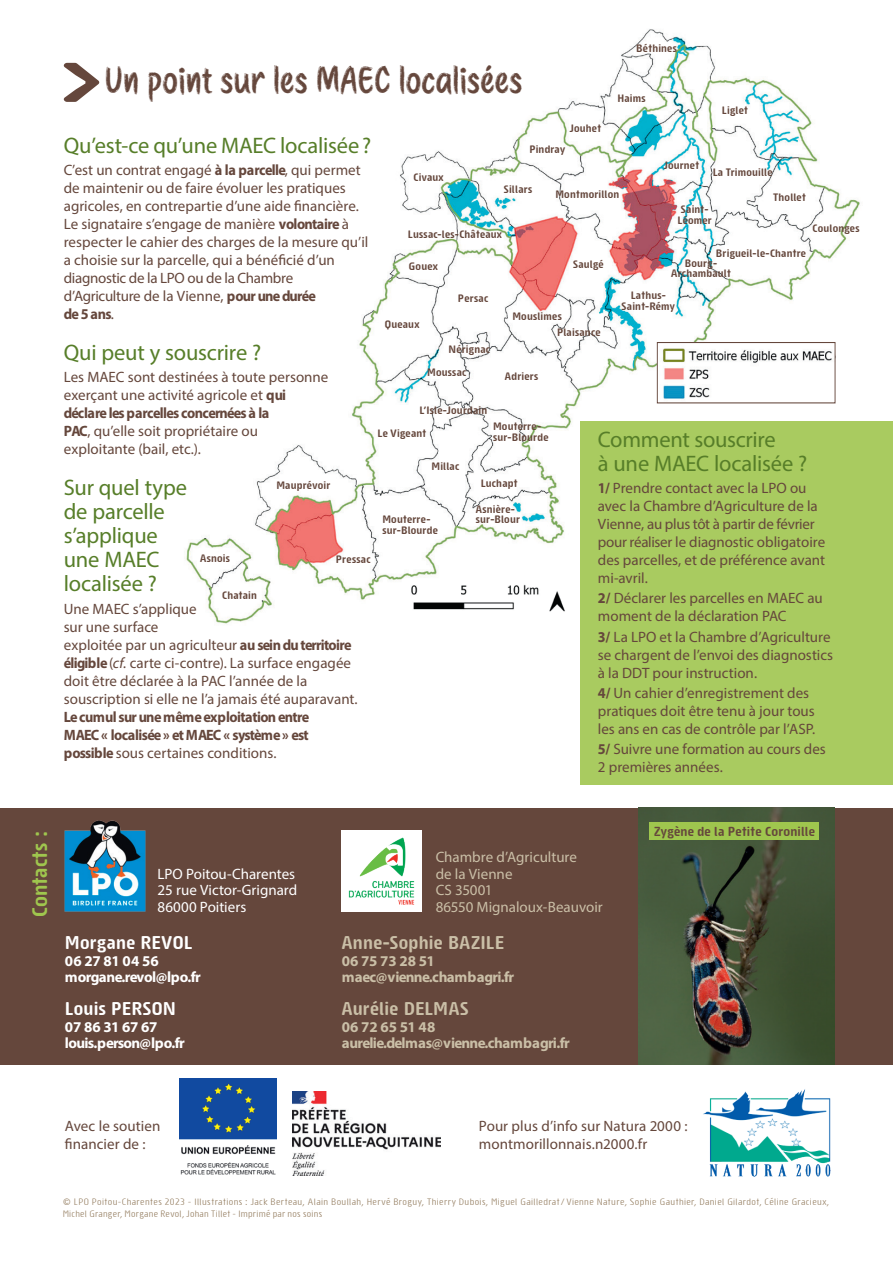
<style>
.page{position:relative;width:893px;height:1263px;background:#fff}
.page>*{position:absolute;margin:0;border:0;box-sizing:border-box;transform-origin:0 0}
.t1{font:700 84px "Sys TT";color:#65473c;scale:1.25 1}
.t2{font:36px "Etchas";letter-spacing:.015em;color:#65473c}
.t3{font:22.5px/24px "Myriad Pro";letter-spacing:-.01em;color:#577e29}
.t4{font:700 20.55px "Sys TT";color:#9fc64e}
.t5{font:700 18px "Sys TT";letter-spacing:.015em;color:#cabfa7}
.t6{font:700 18px "Sys TT";letter-spacing:.02em;color:#fff}
.t7{font:15px/18px "Myriad Pro";color:#65473c}
.t8{font:700 15px/18px "Myriad Pro";letter-spacing:-.05em;color:#65473c;text-align:justify;scale:.95 1}
.t9{font:700 15px/16.5px "Myriad Pro";letter-spacing:-.04em;color:#cabfa7}
.t10{font:15px/16.5px "Myriad Pro";color:#cabfa7}
.t11{font:700 15px/16.5px "Myriad Pro";letter-spacing:-.04em;color:#fff}
.t12{font:15px/16.5px "Myriad Pro";color:#fff}
.t13{font:700 12.75px "Sys TT";letter-spacing:.02em;color:#65473c}
.t14{font:700 10.5px/10.5px "Sys TT";letter-spacing:.02em;color:#65473c}
.t15{font:9px/12px "Sys TT";letter-spacing:.04em;color:#8b7252}
.s1{font-weight:700}
.s2{font-style:italic}
.s3{font-weight:400}
</style>
<div class="page">
<div style="left:0;top:808px;width:893px;height:257px;background:#65473c"></div>
<img style="left:293px;top:1091px;width:148px;height:84px">
<img style="left:179px;top:1078px;width:97px;height:97px">
<img style="left:703px;top:1089px;width:128px;height:88px">
<img style="left:186px;top:29px;width:674px;height:595px">
<div style="left:580px;top:421px;width:313px;height:364px;background:#a9cb60"></div>
<img style="left:403px;top:579px;width:141px;height:38px">
<img style="left:544px;top:585px;width:23px;height:29px">
<img style="left:659px;top:344px;width:174px;height:57px">
<div style="left:657px;top:342px;width:178px;height:61px;border:1px solid #65473c"></div>
<img style="left:64px;top:820px;width:82px;height:92px">
<img style="left:342px;top:830px;width:80px;height:82px">
<img style="left:638px;top:808px;width:196px;height:257px">
<div style="left:650px;top:822px;width:169px;height:18px;background:#9fc64e"></div>
<h1 class="t1" style="left:54px;top:22px;width:46px">&gt;</h1>
<h2 class="t2" style="left:105px;top:57px;width:419px">Un point sur les MAEC localisées</h2>
<p class="t14" style="left:570px;top:122px;width:33px">Jouhet</p>
<p class="t14" style="left:636px;top:43px;width:42px">Béthines</p>
<p class="t14" style="left:617px;top:93px;width:30px">Haims</p>
<p class="t14" style="left:722px;top:105px;width:27px">Liglet</p>
<h3 class="t3" style="left:64px;top:133px;width:309px">Qu’est-ce qu’une MAEC localisée ?</h3>
<p class="t7" style="left:64px;top:161px;width:306px">C’est un contrat engagé <span class="s1">à la parcelle</span>, qui permet de maintenir ou de faire évoluer les pratiques agricoles, en contrepartie d’une aide financière.<br>Le signataire s’engage de manière <span class="s1">volontaire</span> à respecter le cahier des charges de la mesure qu’il a choisie sur la parcelle, qui a bénéficié d’un diagnostic de la LPO ou de la Chambre d’Agriculture de la Vienne, <span class="s1">pour une durée de5ans</span>.</p>
<h3 class="t3" style="left:64px;top:340px;width:199px">Qui peut y souscrire ?</h3>
<p class="t7" style="left:64px;top:368px;width:266px">Les MAEC sont destinées à toute personne exerçant une activité agricole et <span class="s1">qui déclare les parcelles concernées à la<br>PAC</span>, qu’elle soit propriétaire ou exploitante (bail, etc.).</p>
<h3 class="t3" style="left:64px;top:475px;width:125px">Sur quel type de parcelle s’applique une MAEC localisée ?</h3>
<p class="t7" style="left:64px;top:599px;width:295px">Une MAEC s’applique<br>sur une surface<br>exploitée par un agriculteur <span class="s1">au sein du territoire éligible</span> (<span class="s2">cf.</span> carte ci-contre). La surface engagée doit être déclarée à la PAC l’année de la souscription si elle ne l’a jamais été auparavant.</p>
<p class="t8" style="left:64px;top:707px;width:260px">Le cumul sur une même exploitation entre MAEC « localisée » et MAEC « système » est possible <span class="s3">sous certaines conditions.</span></p>
<p class="t14" style="left:529px;top:143px;width:37px">Pindray</p>
<p class="t14" style="left:504px;top:183px;width:30px">Sillars</p>
<p class="t14" style="left:664px;top:160px;width:37px">Journet</p>
<p class="t14" style="left:713px;top:167px;width:61px">La Trimouille</p>
<p class="t14" style="left:414px;top:171px;width:32px">Civaux</p>
<p class="t14" style="left:555px;top:189px;width:65px">Montmorillon</p>
<p class="t14" style="left:773px;top:191px;width:34px">Thollet</p>
<p class="t14" style="left:677px;top:204px;width:36px;text-align:center">Saint-<br>Léomer</p>
<p class="t14" style="left:813px;top:223px;width:48px">Coulonges</p>
<p class="t14" style="left:408px;top:229px;width:96px">Lussac-les-Châteaux</p>
<p class="t14" style="left:716px;top:247px;width:92px">Brigueil-le-Chantre</p>
<p class="t14" style="left:685px;top:257px;width:34px">Bourg-</p>
<p class="t14" style="left:671px;top:268px;width:61px">Archambault</p>
<p class="t14" style="left:573px;top:258px;width:32px">Saulgé</p>
<p class="t14" style="left:409px;top:260px;width:30px">Gouex</p>
<p class="t14" style="left:622px;top:290px;width:55px;text-align:center">Lathus-<br>Saint-Rémy</p>
<p class="t14" style="left:458px;top:293px;width:32px">Persac</p>
<p class="t14" style="left:557px;top:308px;width:45px;line-height:15.9px;text-indent:-45px">Mouslimes<br>Plaisance</p>
<p class="t14" style="left:385px;top:318px;width:36px">Queaux</p>
<p class="t14" style="left:448px;top:343px;width:43px">Nérignac</p>
<p class="t14" style="left:427px;top:366px;width:41px">Moussac</p>
<p class="t14" style="left:505px;top:371px;width:35px">Adriers</p>
<p class="t14" style="left:420px;top:404px;width:69px">L’Isle-Jourdain</p>
<p class="t14" style="left:493px;top:421px;width:57px">Mouterre&shy;sur-Blourde</p>
<p class="t14" style="left:378px;top:427px;width:50px">Le Vigeant</p>
<h3 class="t3" style="left:598px;top:427px;width:211px">Comment souscrire<br>à une MAEC localisée ?</h3>
<p class="t7" style="left:598px;top:479px;width:229px"><span class="s1">1/</span> Prendre contact avec la LPO ou avec la Chambre d’Agriculture de la<br>Vienne, au plus tôt à partir de février pour réaliser le diagnostic obligatoire des parcelles, et de préférence avant mi-avril.</p>
<p class="t7" style="left:598px;top:589px;width:226px"><span class="s1">2/</span> Déclarer les parcelles en MAEC au moment de la déclaration PAC</p>
<p class="t7" style="left:598px;top:627px;width:237px"><span class="s1">3/</span> La LPO et la Chambre d’Agriculture se chargent de l’envoi des diagnostics à la DDT pour instruction.</p>
<p class="t7" style="left:598px;top:683px;width:219px"><span class="s1">4/</span> Un cahier d’enregistrement des pratiques doit être tenu à jour tous les ans en cas de contrôle par l’ASP.</p>
<p class="t7" style="left:598px;top:739px;width:229px"><span class="s1">5/</span> Suivre une formation au cours des<br>2 premières années.</p>
<p class="t14" style="left:431px;top:460px;width:29px">Millac</p>
<p class="t14" style="left:276px;top:479px;width:55px">Mauprévoir</p>
<p class="t14" style="left:481px;top:478px;width:38px">Luchapt</p>
<p class="t14" style="left:476px;top:503px;width:46px">Asnière&shy;sur-Blour</p>
<p class="t14" style="left:382px;top:514px;width:57px">Mouterre&shy;sur-Blourde</p>
<p class="t14" style="left:200px;top:552px;width:31px">Asnois</p>
<p class="t14" style="left:336px;top:553px;width:36px">Pressac</p>
<p class="t14" style="left:222px;top:590px;width:36px">Chatain</p>
<h3 class="t4" style="left:26px;top:917px;width:87px;rotate:-90deg">Contacts :</h3>
<p class="t12" style="left:158px;top:865px;width:141px">LPO Poitou-Charentes<br>25 rue Victor-Grignard<br>86000 Poitiers</p>
<p class="t6" style="left:65px;top:931px;width:129px">Morgane REVOL</p>
<p class="t11" style="left:65px;top:952px;width:138px">06 27 81 04 56 morgane.revol@lpo.fr</p>
<p class="t6" style="left:65px;top:997px;width:113px">Louis PERSON</p>
<p class="t11" style="left:65px;top:1018px;width:121px">07 86 31 67 67 louis.person@lpo.fr</p>
<p class="t10" style="left:436px;top:849px;width:169px">Chambre d’Agriculture<br>de la Vienne<br>CS 35001<br>86550 Mignaloux-Beauvoir</p>
<p class="t5" style="left:342px;top:931px;width:164px">Anne-Sophie BAZILE</p>
<p class="t9" style="left:342px;top:952px;width:174px">06 75 73 28 51 maec@vienne.chambagri.fr</p>
<p class="t5" style="left:342px;top:997px;width:128px">Aurélie DELMAS</p>
<p class="t9" style="left:342px;top:1018px;width:230px">06 72 65 51 48 aurelie.delmas@vienne.chambagri.fr</p>
<p class="t13" style="left:654px;top:823px;width:162px">Zygène de la Petite Coronille</p>
<p class="t7" style="left:65px;top:1116px;width:97px">Avec le soutien financier de :</p>
<p class="t7" style="left:479px;top:1116px;width:210px">Pour plus d’info sur Natura 2000 : montmorillonnais.n2000.fr</p>
<p class="t15" style="left:63px;top:1195px;width:768px">© LPO Poitou-Charentes 2023 - Illustrations : Jack Berteau, Alain Boullah, Hervé Broguy, Thierry Dubois, Miguel Gailledrat/Vienne Nature, Sophie Gauthier, Daniel Gilardot, Céline Gracieux,<br>Michel Granger, Morgane Revol, Johan Tillet - Imprimé par nos soins</p>
</div>
